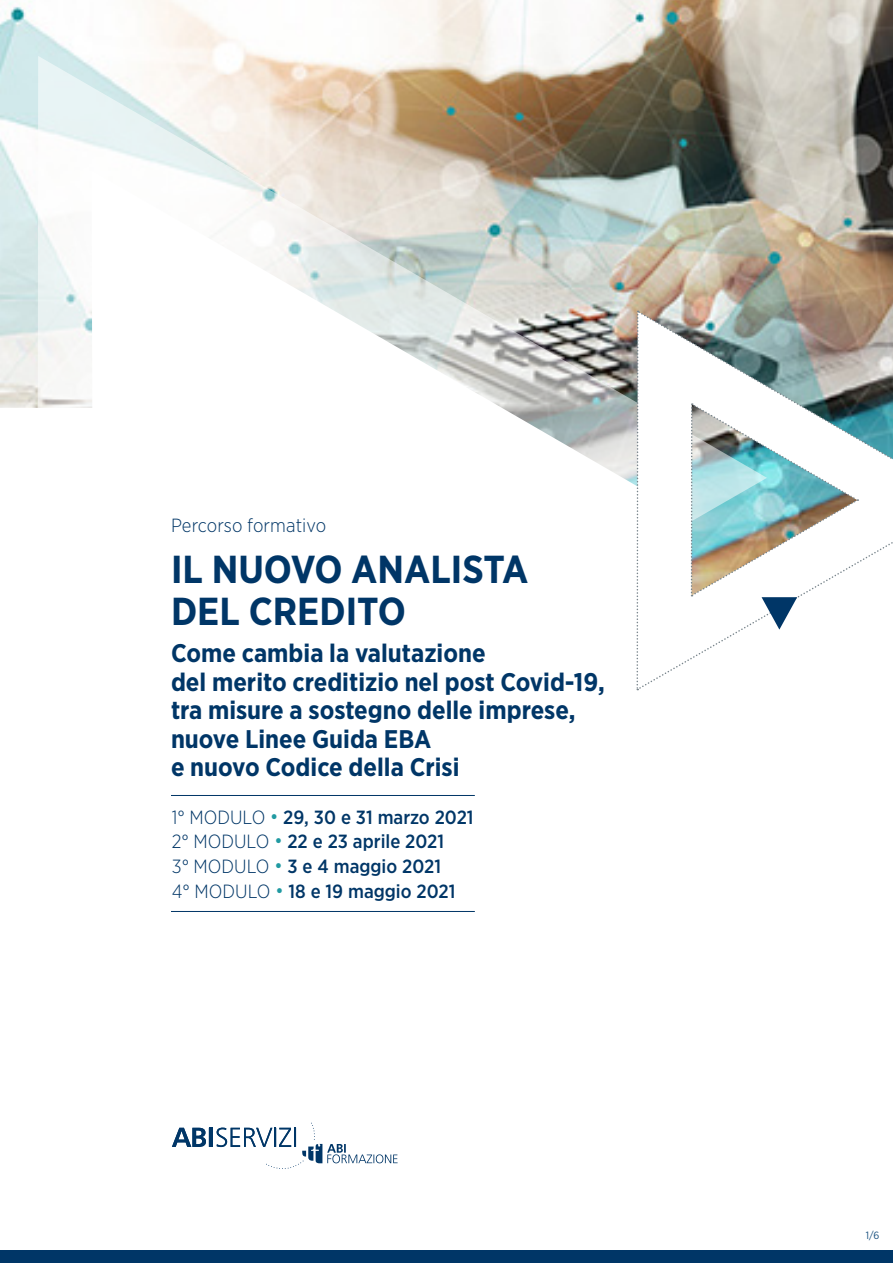
<style>
.page{position:relative;width:893px;height:1263px;background:#fff}
.page>*{position:absolute;margin:0;border:0;box-sizing:border-box;transform-origin:0 0}
.t1{font:700 39px/42px "Gotham Narrow";color:#003667}
.t2{font:700 25.5px/28.5px "Gotham Narrow";color:#003667}
.t3{font:500 19.05px/24.8px "Gotham Narrow";color:#003667}
.t4{font:300 19.05px "Gotham Narrow";letter-spacing:.005em;color:#003667}
.t5{font:10.5px "Gotham Narrow";color:#164f7e}
.s1{font-weight:300}
.s2{font-weight:300;font-size:21px;color:#219aa2}
</style>
<div class="page">
<svg style="left:172px;top:1123px;width:226px;height:46px"></svg>
<img style="left:0;top:0;width:893px;height:408px">
<svg style="left:37px;top:56px;width:730px;height:635px"></svg>
<img style="left:636px;top:310px;width:257px;height:380px">
<hr style="left:171px;top:911px;width:304px;height:1px;background:#003667">
<hr style="left:171px;top:795px;width:304px;height:1px;background:#003667">
<div style="left:0;top:1250px;width:893px;height:13px;background:#003667"></div>
<p class="t4" style="left:171px;top:514px;width:157px">Percorso formativo</p>
<p class="t1" style="left:171px;top:547px;width:359px">IL NUOVO ANALISTA<br>DEL CREDITO</p>
<p class="t2" style="left:171px;top:639px;width:435px">Come cambia la valutazione<br>del merito creditizio nel post Covid-19,</p>
<p class="t2" style="left:171px;top:696px;width:406px">tra misure a sostegno delle imprese, nuove Linee Guida EBA<br>e nuovo Codice della Crisi</p>
<p class="t3" style="left:172px;top:804px;width:303px"><span class="s1">1° MODULO</span> <span class="s2">•</span> 29, 30 e 31 marzo 2021<br><span class="s1">2° MODULO</span> <span class="s2">•</span> 22 e 23 aprile 2021</p>
<p class="t3" style="left:172px;top:854px;width:271px"><span class="s1">3° MODULO</span> <span class="s2">•</span> 3 e 4 maggio 2021</p>
<p class="t3" style="left:172px;top:879px;width:285px"><span class="s1">4° MODULO</span> <span class="s2">•</span> 18 e 19 maggio 2021</p>
<p class="t5" style="left:866px;top:1228px;width:15px">1/6</p>
</div>
